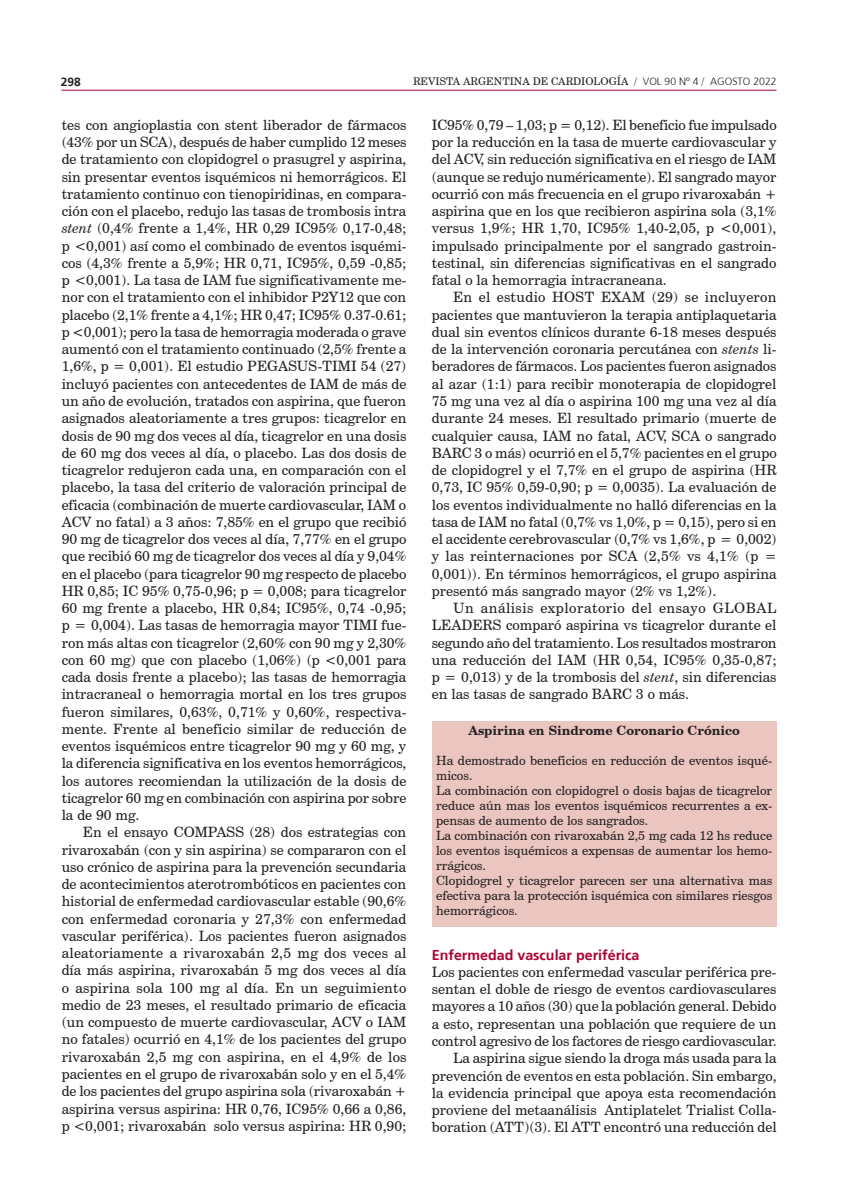
<style>
.page{position:relative;width:851px;height:1191px;background:#fff}
.page>*{position:absolute;margin:0;border:0;box-sizing:border-box;transform-origin:0 0}
.texto{font:14.25px/17.2px "Century Schoolbook BT";color:#231f20;text-align:justify}
.texto1{font:14.25px/17.2px "Century Schoolbook BT";letter-spacing:-.01em;color:#231f20;text-align:justify}
.subtit1n{font:700 14.25px "Frutiger";color:#ab0333}
.texto3-a{font:12.75px/15px "Century Schoolbook BT";color:#231f20;text-align:justify}
.texto3{font:700 12.75px "Century Schoolbook BT";color:#231f20}
.t1{font:700 12px "Frutiger";color:#231f20}
.t2{font:10.5px "Century Schoolbook BT";color:#231f20}
.s1{font-family:"Frutiger";font-weight:300}
.s2{font-style:italic}
</style>
<div class="page">
<hr style="left:62px;top:90px;width:714px;height:1px;background:#ab0333">
<div style="left:432px;top:721px;width:344px;height:205px;background:#ebc6c1"></div>
<p class="t1" style="left:61px;top:75px;width:22px">298</p>
<p class="t2" style="left:413px;top:75px;width:365px">REVISTA ARGENTINA DE CARDIOLOGÍA / <span class="s1">VOL 90 Nº 4</span> / <span class="s1">AGOSTO 2022</span></p>
<p class="texto" style="left:62px;top:116px;width:346px">tes con angioplastia con stent liberador de fármacos (43% por un SCA), después de haber cumplido 12 meses de tratamiento con clopidogrel o prasugrel y aspirina, sin presentar eventos isquémicos ni hemorrágicos. El tratamiento continuo con tienopiridinas, en compara&shy;ción con el placebo, redujo las tasas de trombosis intra <span class="s2">stent</span> (0,4% frente a 1,4%, HR 0,29 IC95% 0,17-0,48; p &lt;0,001) así como el combinado de eventos isquémi&shy;cos (4,3% frente a 5,9%; HR 0,71, IC95%, 0,59 -0,85; p &lt;0,001). La tasa de IAM fue significativamente me&shy;nor con el tratamiento con el inhibidor P2Y12 que con placebo (2,1% frente a 4,1%; HR 0,47; IC95% 0.37-0.61; p &lt;0,001); pero la tasa de hemorragia moderada o grave aumentó con el tratamiento continuado (2,5% frente a 1,6%, p = 0,001). El estudio PEGASUS-TIMI 54 (27) incluyó pacientes con antecedentes de IAM de más de un año de evolución, tratados con aspirina, que fueron asignados aleatoriamente a tres grupos: ticagrelor en dosis de 90 mg dos veces al día, ticagrelor en una dosis de 60 mg dos veces al día, o placebo. Las dos dosis de ticagrelor redujeron cada una, en comparación con el placebo, la tasa del criterio de valoración principal de eficacia (combinación de muerte cardiovascular, IAM o ACV no fatal) a 3 años: 7,85% en el grupo que recibió 90 mg de ticagrelor dos veces al día, 7,77% en el grupo que recibió 60 mg de ticagrelor dos veces al día y 9,04% en el placebo (para ticagrelor 90 mg respecto de placebo HR 0,85; IC 95% 0,75-0,96; p = 0,008; para ticagrelor 60 mg frente a placebo, HR 0,84; IC95%, 0,74 -0,95; p = 0,004). Las tasas de hemorragia mayor TIMI fue&shy;ron más altas con ticagrelor (2,60% con 90 mg y 2,30% con 60 mg) que con placebo (1,06%) (p &lt;0,001 para cada dosis frente a placebo); las tasas de hemorragia intracraneal o hemorragia mortal en los tres grupos fueron similares, 0,63%, 0,71% y 0,60%, respectiva&shy;mente. Frente al beneficio similar de reducción de eventos isquémicos entre ticagrelor 90 mg y 60 mg, y la diferencia significativa en los eventos hemorrágicos, los autores recomiendan la utilización de la dosis de ticagrelor 60 mg en combinación con aspirina por sobre la de 90 mg.</p>
<p class="texto" style="left:62px;top:823px;width:346px;text-indent:21px">En el ensayo COMPASS (28) dos estrategias con rivaroxabán (con y sin aspirina) se compararon con el uso crónico de aspirina para la prevención secundaria de acontecimientos aterotrombóticos en pacientes con historial de enfermedad cardiovascular estable (90,6% con enfermedad coronaria y 27,3% con enfermedad vascular periférica). Los pacientes fueron asignados aleatoriamente a rivaroxabán 2,5 mg dos veces al día más aspirina, rivaroxabán 5 mg dos veces al día o aspirina sola 100 mg al día. En un seguimiento medio de 23 meses, el resultado primario de eficacia (un compuesto de muerte cardiovascular, ACV o IAM no fatales) ocurrió en 4,1% de los pacientes del grupo rivaroxabán 2,5 mg con aspirina, en el 4,9% de los pacientes en el grupo de rivaroxabán solo y en el 5,4% de los pacientes del grupo aspirina sola (rivaroxabán + aspirina versus aspirina: HR 0,76, IC95% 0,66 a 0,86, p &lt;0,001; rivaroxabán solo versus aspirina: HR 0,90;</p>
<p class="texto" style="left:432px;top:116px;width:346px">IC95% 0,79 – 1,03; p = 0,12). El beneficio fue impulsado por la reducción en la tasa de muerte cardiovascular y del ACV, sin reducción significativa en el riesgo de IAM (aunque se redujo numéricamente). El sangrado mayor ocurrió con más frecuencia en el grupo rivaroxabán + aspirina que en los que recibieron aspirina sola (3,1% versus 1,9%; HR 1,70, IC95% 1,40-2,05, p &lt;0,001), impulsado principalmente por el sangrado gastroin&shy;testinal, sin diferencias significativas en el sangrado fatal o la hemorragia intracraneana.</p>
<p class="texto" style="left:432px;top:288px;width:346px;text-indent:21px">En el estudio HOST EXAM (29) se incluyeron pacientes que mantuvieron la terapia antiplaquetaria dual sin eventos clínicos durante 6-18 meses después de la intervención coronaria percutánea con <span class="s2">stents</span> li&shy;beradores de fármacos. Los pacientes fueron asignados al azar (1:1) para recibir monoterapia de clopidogrel 75 mg una vez al día o aspirina 100 mg una vez al día durante 24 meses. El resultado primario (muerte de cualquier causa, IAM no fatal, ACV, SCA o sangrado BARC 3 o más) ocurrió en el 5,7% pacientes en el grupo de clopidogrel y el 7,7% en el grupo de aspirina (HR 0,73, IC 95% 0,59-0,90; p = 0,0035). La evaluación de los eventos individualmente no halló diferencias en la tasa de IAM no fatal (0,7% vs 1,0%, p = 0,15), pero si en el accidente cerebrovascular (0,7% vs 1,6%, p = 0,002) y las reinternaciones por SCA (2,5% vs 4,1% (p = 0,001)). En términos hemorrágicos, el grupo aspirina presentó más sangrado mayor (2% vs 1,2%).</p>
<p class="texto" style="left:432px;top:599px;width:346px;text-indent:21px">Un análisis exploratorio del ensayo GLOBAL LEADERS comparó aspirina vs ticagrelor durante el segundo año del tratamiento. Los resultados mostraron una reducción del IAM (HR 0,54, IC95% 0,35-0,87; p = 0,013) y de la trombosis del <span class="s2">stent</span>, sin diferencias en las tasas de sangrado BARC 3 o más.</p>
<p class="texto3" style="left:468px;top:722px;width:273px">Aspirina en Sindrome Coronario Crónico</p>
<p class="texto3-a" style="left:436px;top:752px;width:337px">Ha demostrado beneficios en reducción de eventos isqué&shy;micos.</p>
<p class="texto3-a" style="left:436px;top:782px;width:337px">La combinación con clopidogrel o dosis bajas de ticagrelor reduce aún mas los eventos isquémicos recurrentes a ex&shy;pensas de aumento de los sangrados.</p>
<p class="texto3-a" style="left:436px;top:827px;width:337px">La combinación con rivaroxabán 2,5 mg cada 12 hs reduce los eventos isquémicos a expensas de aumentar los hemo&shy;rrágicos.</p>
<p class="texto3-a" style="left:436px;top:872px;width:337px">Clopidogrel y ticagrelor parecen ser una alternativa mas efectiva para la protección isquémica con similares riesgos hemorrágicos.</p>
<p class="subtit1n" style="left:432px;top:946px;width:209px">Enfermedad vascular periférica</p>
<p class="texto1" style="left:432px;top:963px;width:346px">Los pacientes con enfermedad vascular periférica pre&shy;sentan el doble de riesgo de eventos cardiovasculares mayores a 10 años (30) que la población general. Debido a esto, representan una población que requiere de un control agresivo de los factores de riesgo cardiovascular.</p>
<p class="texto" style="left:432px;top:1049px;width:346px;text-indent:21px">La aspirina sigue siendo la droga más usada para la prevención de eventos en esta población. Sin embargo, la evidencia principal que apoya esta recomendación proviene del metaanálisis Antiplatelet Trialist Colla&shy;boration (ATT)(3). El ATT encontró una reducción del</p>
</div>
